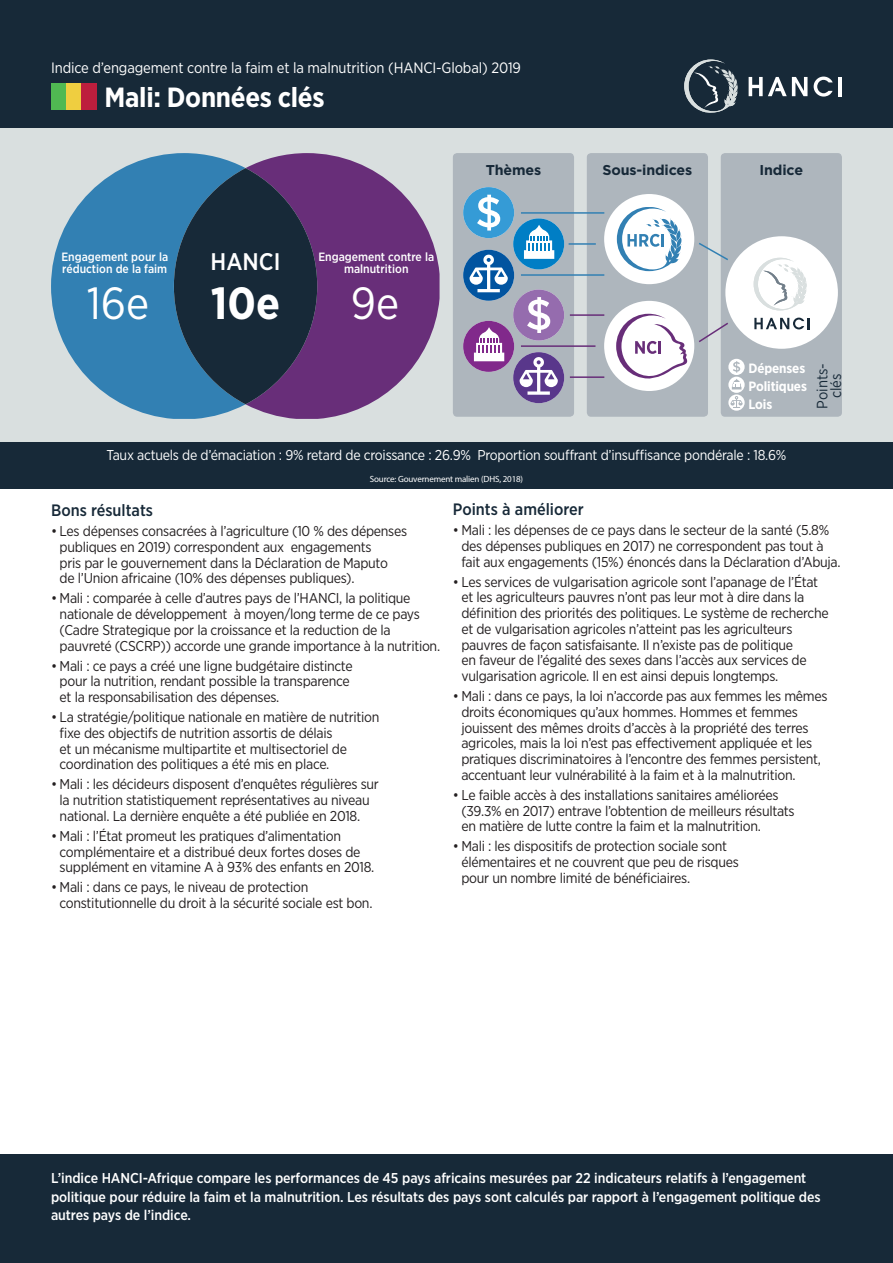
<style>
.page{position:relative;width:893px;height:1263px;background:#fff}
.page>*{position:absolute;margin:0;border:0;box-sizing:border-box;transform-origin:0 0}
.t1{font:45px "Gotham Narrow";color:#fff}
.t2{font:700 45px "Gotham Narrow";color:#fff}
.t3{font:700 27.75px "Gotham Narrow";letter-spacing:-.01em;color:#fff}
.t4{font:500 24px "Gotham Narrow";color:#fff}
.Heading{font:500 16.5px "Gotham Narrow";color:#172938}
.t5{font:15px "Gotham Narrow";letter-spacing:-.01em;color:#fff}
.t6{font:15px/13.5px "Gotham Narrow";color:#172938;text-align:center}
.t7{font:14.25px/15.8px "Gotham Narrow";letter-spacing:-.02em;color:#231f20}
.t8{font:500 14.25px/18.8px "Gotham Narrow";letter-spacing:-.005em;color:#fff}
.t9{font:14.25px "Gotham Narrow";letter-spacing:-.02em;color:#fff}
.t10{font:700 14.25px "Gotham";letter-spacing:-.01em;color:#172938}
.t11{font:700 13.5px "Gotham Narrow";letter-spacing:-.01em;color:#fff}
.t12{font:500 12px/12px "Gotham Narrow";color:#fff}
.t13{font:9px "Myriad Pro";letter-spacing:-.02em;color:#fff}
</style>
<div class="page">
<div style="left:0;top:1154px;width:893px;height:109px;background:#172938"></div>
<div style="left:0;top:0;width:893px;height:476px;background:#d9dfdf"></div>
<div style="left:0;top:442px;width:893px;height:47px;background:#172938"></div>
<div style="left:0;top:0;width:893px;height:128px;background:#172938"></div>
<svg style="left:51px;top:153px;width:195px;height:266px;fill:#3280b3"></svg>
<svg style="left:246px;top:153px;width:194px;height:266px;fill:#682e79"></svg>
<svg style="left:174px;top:168px;width:143px;height:236px;background:#263653"></svg>
<svg style="left:814px;top:77px;width:19px;height:20px"></svg>
<hr style="left:838px;top:77px;width:4px;height:19px;background:#fff">
<svg style="left:749px;top:77px;width:58px;height:19px"></svg>
<svg style="left:684px;top:60px;width:54px;height:53px"></svg>
<div style="left:51px;top:83px;width:15px;height:26px;background:#50b952"></div>
<div style="left:66px;top:83px;width:15px;height:26px;background:#efce40"></div>
<div style="left:81px;top:83px;width:15px;height:26px;background:#bd1e3d"></div>
<div style="left:721px;top:153px;width:121px;height:264px;background:#aeb6bd;border-radius:4px"></div>
<div style="left:587px;top:153px;width:121px;height:264px;background:#aeb6bd;border-radius:4px"></div>
<div style="left:453px;top:153px;width:121px;height:264px;background:#aeb6bd;border-radius:4px"></div>
<div style="left:725px;top:236px;width:113px;height:113px;background:#fff;border-radius:50%"></div>
<svg style="left:754px;top:318px;width:56px;height:11px"></svg>
<svg style="left:754px;top:258px;width:53px;height:52px"></svg>
<svg style="left:463px;top:187px;width:101px;height:216px"></svg>
<svg style="left:699px;top:322px;width:29px;height:21px"></svg>
<svg style="left:699px;top:242px;width:29px;height:19px"></svg>
<div style="left:604px;top:301px;width:90px;height:90px;background:#fff;border-radius:50%"></div>
<svg style="left:616px;top:314px;width:71px;height:65px"></svg>
<div style="left:604px;top:194px;width:90px;height:90px;background:#fff;border-radius:50%"></div>
<svg style="left:617px;top:207px;width:65px;height:64px"></svg>
<hr style="left:569px;top:243px;width:27px;height:2px;background:#3280b3">
<hr style="left:521px;top:345px;width:74px;height:2px;background:#682e79">
<hr style="left:570px;top:314px;width:34px;height:2px;background:#682e79">
<hr style="left:570px;top:376px;width:34px;height:2px;background:#682e79">
<hr style="left:521px;top:212px;width:83px;height:2px;background:#3280b3">
<hr style="left:521px;top:274px;width:83px;height:2px;background:#3280b3">
<svg style="left:728px;top:359px;width:17px;height:52px"></svg>
<p class="t5" style="left:51px;top:58px;width:471px">Indice d’engagement contre la faim et la malnutrition (HANCI-Global) 2019</p>
<p class="t3" style="left:104px;top:79px;width:222px">Mali: Données clés</p>
<p class="t10" style="left:486px;top:162px;width:57px">Thèmes</p>
<p class="t10" style="left:602px;top:162px;width:91px">Sous-indices</p>
<p class="t10" style="left:760px;top:162px;width:45px">Indice</p>
<p class="t12" style="left:61px;top:250px;width:108px">Engagement pour la réduction de la faim</p>
<p class="t4" style="left:211px;top:246px;width:71px">HANCI</p>
<p class="t12" style="left:318px;top:250px;width:117px;text-align:center">Engagement contre la malnutrition</p>
<p class="t1" style="left:87px;top:275px;width:64px">16e</p>
<p class="t2" style="left:211px;top:274px;width:71px">10e</p>
<p class="t1" style="left:351px;top:275px;width:50px">9e</p>
<p class="t11" style="left:748px;top:359px;width:58px">Dépenses</p>
<p class="t11" style="left:748px;top:377px;width:60px">Politiques</p>
<p class="t11" style="left:748px;top:395px;width:25px">Lois</p>
<p class="t6" style="left:815px;top:409px;width:47px;rotate:-90deg">Points&shy;clés</p>
<p class="t9" style="left:107px;top:446px;width:681px">Taux actuels de d’émaciation : 9% retard de croissance : 26.9% Proportion souffrant d’insuffisance pondérale : 18.6%</p>
<p class="t13" style="left:370px;top:473px;width:155px">Source: Gouvernement malien (DHS, 2018)</p>
<p class="Heading" style="left:51px;top:500px;width:103px">Bons résultats</p>
<p class="t7" style="left:60px;top:523px;width:349px;text-indent:-9px">• Les dépenses consacrées à l’agriculture (10 % des dépenses publiques en 2019) correspondent aux engagements<br>pris par le gouvernement dans la Déclaration de Maputo<br>de l’Union africaine (10% des dépenses publiques).</p>
<p class="t7" style="left:60px;top:590px;width:382px;text-indent:-9px">• Mali : comparée à celle d’autres pays de l’HANCI, la politique nationale de développement à moyen/long terme de ce pays (Cadre Strategique por la croissance et la reduction de la pauvreté (CSCRP)) accorde une grande importance à la nutrition.</p>
<p class="t7" style="left:60px;top:657px;width:295px;text-indent:-9px">• Mali : ce pays a créé une ligne budgétaire distincte pour la nutrition, rendant possible la transparence et la responsabilisation des dépenses.</p>
<p class="t7" style="left:60px;top:709px;width:321px;text-indent:-9px">• La stratégie/politique nationale en matière de nutrition fixe des objectifs de nutrition assortis de délais<br>et un mécanisme multipartite et multisectoriel de coordination des politiques a été mis en place.</p>
<p class="t7" style="left:60px;top:776px;width:321px;text-indent:-9px">• Mali : les décideurs disposent d’enquêtes régulières sur la nutrition statistiquement représentatives au niveau national. La dernière enquête a été publiée en 2018.</p>
<p class="t7" style="left:60px;top:828px;width:316px;text-indent:-9px">• Mali : l’État promeut les pratiques d’alimentation complémentaire et a distribué deux fortes doses de supplément en vitamine A à 93% des enfants en 2018.</p>
<p class="t7" style="left:60px;top:879px;width:314px;text-indent:-9px">• Mali : dans ce pays, le niveau de protection constitutionnelle du droit à la sécurité sociale est bon.</p>
<p class="Heading" style="left:453px;top:499px;width:132px">Points à améliorer</p>
<p class="t7" style="left:461px;top:522px;width:381px;text-indent:-9px">• Mali : les dépenses de ce pays dans le secteur de la santé (5.8% des dépenses publiques en 2017) ne correspondent pas tout à fait aux engagements (15%) énoncés dans la Déclaration d’Abuja.</p>
<p class="t7" style="left:461px;top:573px;width:369px;text-indent:-9px">• Les services de vulgarisation agricole sont l’apanage de l’État et les agriculteurs pauvres n’ont pas leur mot à dire dans la définition des priorités des politiques. Le système de recherche et de vulgarisation agricoles n’atteint pas les agriculteurs pauvres de façon satisfaisante. Il n’existe pas de politique<br>en faveur de l’égalité des sexes dans l’accès aux services de vulgarisation agricole. Il en est ainsi depuis longtemps.</p>
<p class="t7" style="left:461px;top:688px;width:368px;text-indent:-9px">• Mali : dans ce pays, la loi n’accorde pas aux femmes les mêmes droits économiques qu’aux hommes. Hommes et femmes jouissent des mêmes droits d’accès à la propriété des terres agricoles, mais la loi n’est pas effectivement appliquée et les pratiques discriminatoires à l’encontre des femmes persistent, accentuant leur vulnérabilité à la faim et à la malnutrition.</p>
<p class="t7" style="left:461px;top:787px;width:335px;text-indent:-9px">• Le faible accès à des installations sanitaires améliorées (39.3% en 2017) entrave l’obtention de meilleurs résultats en matière de lutte contre la faim et la malnutrition.</p>
<p class="t7" style="left:461px;top:838px;width:279px;text-indent:-9px">• Mali : les dispositifs de protection sociale sont élémentaires et ne couvrent que peu de risques pour un nombre limité de bénéficiaires.</p>
<p class="t8" style="left:51px;top:1168px;width:771px">L’indice HANCI-Afrique compare les performances de 45 pays africains mesurées par 22 indicateurs relatifs à l’engagement politique pour réduire la faim et la malnutrition. Les résultats des pays sont calculés par rapport à l’engagement politique des autres pays de l’indice.</p>
</div>
